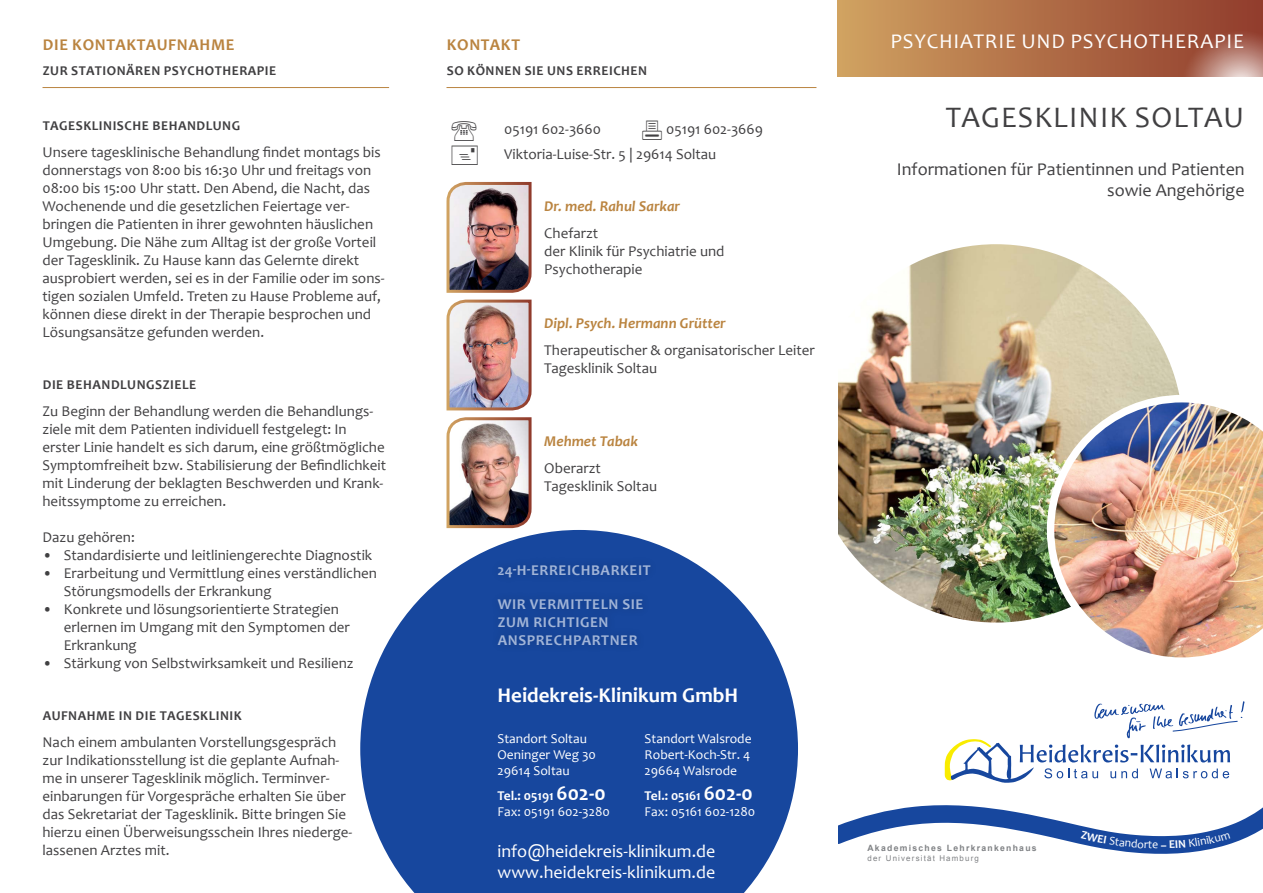
<style>
.page{position:relative;width:1263px;height:893px;background:#fff}
.page>*{position:absolute;margin:0;border:0;box-sizing:border-box;transform-origin:0 0}
.t1{font:30px "Candara";letter-spacing:.04em;color:#414042}
.t2{font:21px "Candara";letter-spacing:.04em;color:#fff}
.t3{font:700 21px "Candara";color:#fff}
.t4{font:18px "Candara";color:#414042}
.t5{font:18px "Candara";color:#fff}
.t6{font:700 16.5px "Candara";letter-spacing:.04em;color:#ba8440}
.t7{font:15px/18px "Candara";color:#414042}
.t8{font:700 15px/18px "Candara";letter-spacing:.04em;color:#fff}
.t9{font:italic 700 15px "Candara";color:#ba8440}
.t10{font:700 13.5px "Candara";letter-spacing:.04em;color:#414042}
.t11{font:13.5px "Candara";color:#fff}
.t12{font:700 13.5px "Candara";color:#fff}
.t13{font:700 11.85px "Candara";color:#fff}
.t14{font:700 8.7px "Arial";letter-spacing:.15em;color:#808285}
.t15{font:7.95px "Arial";letter-spacing:.15em;color:#808285}
.s1{font-size:21px}
</style>
<div class="page">
<svg style="left:945px;top:701px;width:299px;height:82px"></svg>
<img style="left:838px;top:246px;width:342px;height:375px">
<hr style="left:446px;top:87px;width:370px;height:1px;background:#ba8440">
<svg style="left:360px;top:530px;width:438px;height:363px;fill:#17479e"></svg>
<div style="left:838px;top:0;width:425px;height:77px;background:linear-gradient(to right,#cfa060,#903a2b)"></div>
<div style="left:489px;top:555px;width:170px;height:31px;background:#16459a"></div>
<div style="left:489px;top:590px;width:163px;height:64px;background:#164498"></div>
<svg style="left:1181px;top:30px;width:82px;height:47px;background:#ad6f5f"></svg>
<hr style="left:43px;top:87px;width:346px;height:1px;background:#ba8440">
<img style="left:1047px;top:395px;width:216px;height:263px">
<img style="left:446px;top:182px;width:86px;height:347px">
<svg style="left:838px;top:805px;width:425px;height:49px"></svg>
<p class="t6" style="left:43px;top:34px;width:193px">DIE KONTAKTAUFNAHME</p>
<p class="t10" style="left:43px;top:62px;width:235px">ZUR STATIONÄREN PSYCHOTHERAPIE</p>
<p class="t10" style="left:43px;top:117px;width:199px">TAGESKLINISCHE BEHANDLUNG</p>
<p class="t7" style="left:43px;top:143px;width:343px">Unsere tagesklinische Behandlung findet montags bis donnerstags von 8:00 bis 16:30 Uhr und freitags von 08:00 bis 15:00 Uhr statt. Den Abend, die Nacht, das Wochenende und die gesetzlichen Feiertage ver&shy;bringen die Patienten in ihrer gewohnten häuslichen Umgebung. Die Nähe zum Alltag ist der große Vorteil der Tagesklinik. Zu Hause kann das Gelernte direkt ausprobiert werden, sei es in der Familie oder im sons&shy;tigen sozialen Umfeld. Treten zu Hause Probleme auf, können diese direkt in der Therapie besprochen und Lösungsansätze gefunden werden.</p>
<p class="t10" style="left:43px;top:376px;width:155px">DIE BEHANDLUNGSZIELE</p>
<p class="t7" style="left:43px;top:402px;width:345px">Zu Beginn der Behandlung werden die Behandlungs&shy;ziele mit dem Patienten individuell festgelegt: In erster Linie handelt es sich darum, eine größtmögliche Symptomfreiheit bzw. Stabilisierung der Befindlichkeit mit Linderung der beklagten Beschwerden und Krank&shy;heitssymptome zu erreichen.</p>
<p class="t7" style="left:43px;top:528px;width:94px">Dazu gehören:</p>
<p class="t7" style="left:43px;top:546px;width:331px">• Standardisierte und leitliniengerechte Diagnostik</p>
<p class="t7" style="left:64px;top:564px;width:315px;text-indent:-21px">• Erarbeitung und Vermittlung eines verständlichen<br>Störungsmodells der Erkrankung</p>
<p class="t7" style="left:43px;top:600px;width:298px">• Konkrete und lösungsorientierte Strategien</p>
<p class="t7" style="left:64px;top:618px;width:288px">erlernen im Umgang mit den Symptomen der<br>Erkrankung</p>
<p class="t7" style="left:43px;top:654px;width:313px">• Stärkung von Selbstwirksamkeit und Resilienz</p>
<p class="t10" style="left:43px;top:707px;width:201px">AUFNAHME IN DIE TAGESKLINIK</p>
<p class="t7" style="left:43px;top:733px;width:311px">Nach einem ambulanten Vorstellungsgespräch zur Indikationsstellung ist die geplante Aufnah&shy;me in unserer Tagesklinik möglich. Terminver&shy;einbarungen für Vorgespräche erhalten Sie über das Sekretariat der Tagesklinik. Bitte bringen Sie hierzu einen Überweisungsschein Ihres niederge&shy;lassenen Arztes mit.</p>
<p class="t6" style="left:447px;top:34px;width:75px">KONTAKT</p>
<p class="t10" style="left:447px;top:62px;width:202px">SO KÖNNEN SIE UNS ERREICHEN</p>
<p class="t7" style="left:504px;top:120px;width:98px">05191 602-3660</p>
<p class="t7" style="left:666px;top:120px;width:98px">05191 602-3669</p>
<p class="t7" style="left:504px;top:145px;width:214px">Viktoria-Luise-Str. 5 | 29614 Soltau</p>
<p class="t9" style="left:544px;top:197px;width:137px">Dr. med. Rahul Sarkar</p>
<p class="t7" style="left:544px;top:224px;width:56px">Chefarzt</p>
<p class="t7" style="left:544px;top:242px;width:182px">der Klinik für Psychiatrie und</p>
<p class="t7" style="left:544px;top:260px;width:100px">Psychotherapie</p>
<p class="t9" style="left:544px;top:314px;width:183px">Dipl. Psych. Hermann Grütter</p>
<p class="t7" style="left:544px;top:341px;width:272px">Therapeutischer &amp; organisatorischer Leiter</p>
<p class="t7" style="left:544px;top:359px;width:114px">Tagesklinik Soltau</p>
<p class="t9" style="left:544px;top:432px;width:95px">Mehmet Tabak</p>
<p class="t7" style="left:544px;top:459px;width:58px">Oberarzt</p>
<p class="t7" style="left:544px;top:477px;width:114px">Tagesklinik Soltau</p>
<p class="t8" style="left:497px;top:561px;width:155px">24-H-ERREICHBARKEIT</p>
<p class="t8" style="left:498px;top:595px;width:147px">WIR VERMITTELN SIE<br>ZUM RICHTIGEN<br>ANSPRECHPARTNER</p>
<p class="t3" style="left:497px;top:682px;width:242px">Heidekreis-Klinikum GmbH</p>
<p class="t11" style="left:497px;top:730px;width:91px">Standort Soltau</p>
<p class="t11" style="left:497px;top:746px;width:100px">Oeninger Weg 30</p>
<p class="t11" style="left:497px;top:762px;width:74px">29614 Soltau</p>
<p class="t12" style="left:497px;top:787px;width:109px">Tel.: 05191 <span class="s1">602-0</span></p>
<p class="t11" style="left:497px;top:804px;width:114px">Fax: 05191 602-3280</p>
<p class="t11" style="left:645px;top:730px;width:109px">Standort Walsrode</p>
<p class="t11" style="left:645px;top:746px;width:107px">Robert-Koch-Str. 4</p>
<p class="t11" style="left:645px;top:762px;width:94px">29664 Walsrode</p>
<p class="t12" style="left:645px;top:787px;width:110px">Tel.: 05161 <span class="s1">602-0</span></p>
<p class="t11" style="left:645px;top:804px;width:112px">Fax: 05161 602-1280</p>
<p class="t5" style="left:497px;top:840px;width:219px">info@heidekreis-klinikum.de</p>
<p class="t5" style="left:497px;top:861px;width:219px">www.heidekreis-klinikum.de</p>
<p class="t2" style="left:890px;top:28px;width:355px">PSYCHIATRIE UND PSYCHOTHERAPIE</p>
<p class="t1" style="left:946px;top:98px;width:300px">TAGESKLINIK SOLTAU</p>
<p class="t4" style="left:897px;top:157px;width:349px">Informationen für Patientinnen und Patienten</p>
<p class="t4" style="left:1107px;top:179px;width:139px">sowie Angehörige</p>
<p class="t14" style="left:867px;top:842px;width:171px">Akademisches Lehrkrankenhaus</p>
<p class="t15" style="left:867px;top:852px;width:113px">der Universität Hamburg</p>
<p class="t13" style="left:1161px;top:837px;width:8px">–</p>
</div>
